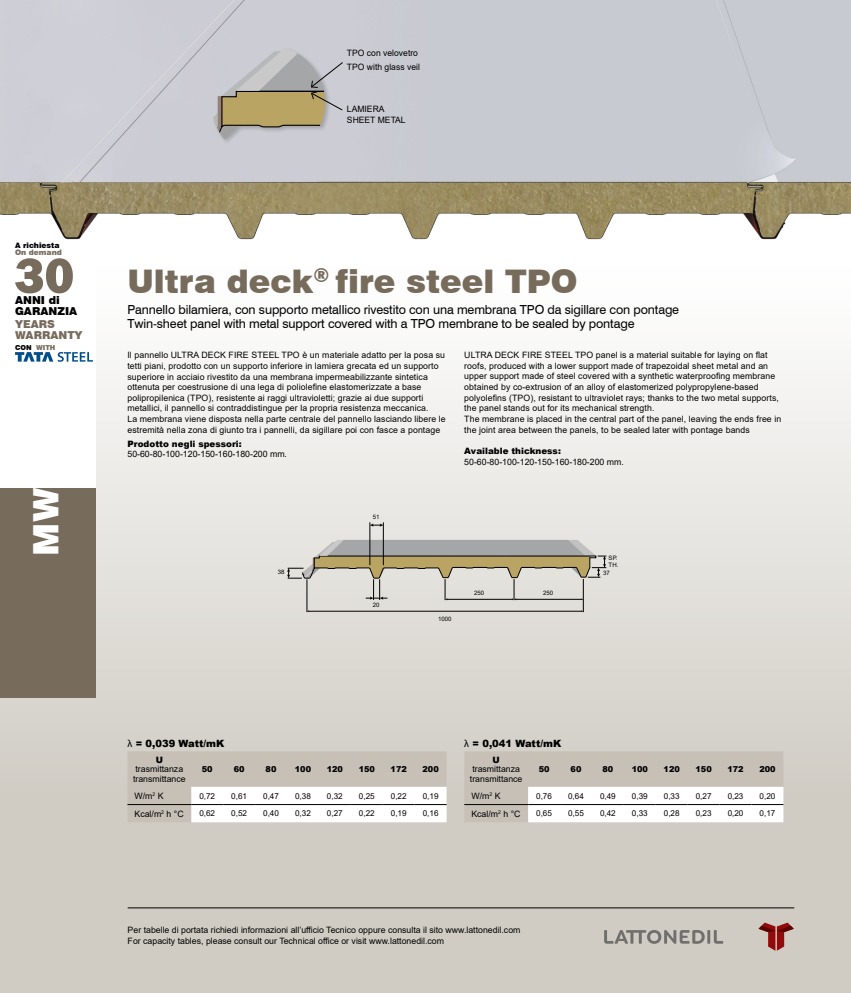
<style>
.page{position:relative;width:851px;height:993px;background:#fff}
.page>*{position:absolute;margin:0;border:0;box-sizing:border-box;transform-origin:0 0}
.t1{font:900 35px "Swiss 721 BT";color:#fff}
.t2{font:900 32.5px "Swiss 721 BT";color:#776b5c}
.t3{font:12.5px/13.8px "Swiss 721 BT";letter-spacing:-.01em;color:#000}
.t4{font:900 11px/10.6px "Swiss 721 BT";color:#000}
.t5{font:900 11px/10.6px "Swiss 721 BT";color:#776b5c}
.t6{font:900 10px "Arial";color:#000}
.t7{font:8.75px/10.6px "Arial";letter-spacing:.01em;color:#000}
.t8{font:900 8.75px "Arial";color:#000}
.t9{font:8.12px "Arial";color:#000}
.t10{font:900 8.12px "Arial";color:#000}
.t11{font:900 7.5px "Swiss 721 BT";color:#010005}
.t12{font:900 7.5px "Swiss 721 BT";color:#776b5c}
.t13{font:900 6.88px "Swiss 721 BT";color:#776b5c}
.t14{font:6.12px/6.9px "Arial";color:#000}
.s1{color:#000}
.s2{font-family:"Microsoft Sans Serif";font-weight:400}
</style>
<div class="page">
<div style="left:0;top:266px;width:850px;height:726px;background:linear-gradient(to bottom,#fcfcfb,#c6c2b8)"></div>
<svg style="left:758px;top:922px;width:35px;height:28px"></svg>
<svg style="left:604px;top:929px;width:119px;height:14px;background:#a6a49f"></svg>
<hr style="left:128px;top:907px;width:666px;height:1px;background:#000">
<div style="left:0;top:226px;width:95px;height:282px;background:#fff"></div>
<div style="left:0;top:488px;width:95px;height:209px;background:#776b5c"></div>
<svg style="left:15px;top:258px;width:58px;height:35px"></svg>
<svg style="left:15px;top:352px;width:78px;height:10px"></svg>
<img style="left:0;top:0;width:850px;height:240px">
<svg style="left:211px;top:45px;width:132px;height:110px;background:#bcb7ad"></svg>
<svg style="left:127px;top:751px;width:319px;height:71px"></svg>
<hr style="left:127px;top:804px;width:64px;height:1px;background:#000">
<hr style="left:191px;top:804px;width:32px;height:1px;background:#000">
<hr style="left:223px;top:804px;width:32px;height:1px;background:#000">
<hr style="left:255px;top:804px;width:32px;height:1px;background:#000">
<hr style="left:287px;top:804px;width:32px;height:1px;background:#000">
<hr style="left:319px;top:804px;width:32px;height:1px;background:#000">
<hr style="left:351px;top:804px;width:32px;height:1px;background:#000">
<hr style="left:382px;top:804px;width:32px;height:1px;background:#000">
<hr style="left:414px;top:804px;width:32px;height:1px;background:#000">
<svg style="left:464px;top:751px;width:319px;height:71px"></svg>
<hr style="left:464px;top:804px;width:64px;height:1px;background:#000">
<hr style="left:528px;top:804px;width:32px;height:1px;background:#000">
<hr style="left:560px;top:804px;width:32px;height:1px;background:#000">
<hr style="left:592px;top:804px;width:31px;height:1px;background:#000">
<hr style="left:623px;top:804px;width:32px;height:1px;background:#000">
<hr style="left:655px;top:804px;width:32px;height:1px;background:#000">
<hr style="left:687px;top:804px;width:32px;height:1px;background:#000">
<hr style="left:719px;top:804px;width:32px;height:1px;background:#000">
<hr style="left:751px;top:804px;width:32px;height:1px;background:#000">
<hr style="left:308px;top:610px;width:273px;height:1px;background:#000">
<hr style="left:583px;top:578px;width:1px;height:34px;background:#000">
<hr style="left:307px;top:579px;width:1px;height:33px;background:#000">
<svg style="left:370px;top:523px;width:13px;height:3px"></svg>
<hr style="left:369px;top:522px;width:1px;height:43px;background:#000">
<hr style="left:383px;top:522px;width:1px;height:43px;background:#000">
<svg style="left:287px;top:539px;width:319px;height:61px;background:#c2bdb0"></svg>
<p class="t7" style="left:347px;top:46px;width:74px;line-height:14px">TPO con velovetro<br>TPO with glass veil</p>
<p class="t7" style="left:347px;top:104px;width:60px">LAMIERA<br>SHEET METAL</p>
<p class="t11" style="left:15px;top:240px;width:46px">A richiesta</p>
<p class="t12" style="left:15px;top:248px;width:48px">On demand</p>
<p class="t4" style="left:15px;top:295px;width:64px">ANNI di<br>GARANZIA</p>
<p class="t5" style="left:15px;top:319px;width:69px">YEARS<br>WARRANTY</p>
<p class="t13" style="left:15px;top:343px;width:42px"><span class="s1">CON</span> WITH</p>
<h1 class="t1" style="left:25px;top:555px;width:69px;rotate:-90deg">MW</h1>
<h2 class="t2" style="left:127px;top:261px;width:451px">Ultra deck<sup>®</sup> fire steel TPO</h2>
<h3 class="t3" style="left:127px;top:303px;width:553px">Pannello bilamiera, con supporto metallico rivestito con una membrana TPO da sigillare con pontage<br>Twin-sheet panel with metal support covered with a TPO membrane to be sealed by pontage</h3>
<p class="t7" style="left:127px;top:349px;width:320px">Il pannello ULTRA DECK FIRE STEEL TPO è un materiale adatto per la posa su tetti piani, prodotto con un supporto inferiore in lamiera grecata ed un supporto superiore in acciaio rivestito da una membrana impermeabilizzante sintetica ottenuta per coestrusione di una lega di poliolefine elastomerizzate a base polipropilenica (TPO), resistente ai raggi ultravioletti; grazie ai due supporti metallici, il pannello si contraddistingue per la propria resistenza meccanica.<br>La membrana viene disposta nella parte centrale del pannello lasciando libere le estremità nella zona di giunto tra i pannelli, da sigillare poi con fasce a pontage</p>
<p class="t8" style="left:127px;top:437px;width:116px">Prodotto negli spessori:</p>
<p class="t7" style="left:127px;top:449px;width:161px">50-60-80-100-120-150-160-180-200 mm.</p>
<p class="t7" style="left:464px;top:349px;width:318px">ULTRA DECK FIRE STEEL TPO panel is a material suitable for laying on flat roofs, produced with a lower support made of trapezoidal sheet metal and an upper support made of steel covered with a synthetic waterproofing membrane obtained by co-extrusion of an alloy of elastomerized polypropylene-based polyolefins (TPO), resistant to ultraviolet rays; thanks to the two metal supports, the panel stands out for its mechanical strength.<br>The membrane is placed in the central part of the panel, leaving the ends free in the joint area between the panels, to be sealed later with pontage bands</p>
<p class="t8" style="left:464px;top:444px;width:98px">Available thickness:</p>
<p class="t7" style="left:464px;top:456px;width:161px">50-60-80-100-120-150-160-180-200 mm.</p>
<p class="t14" style="left:373px;top:513px;width:8px">51</p>
<p class="t14" style="left:608px;top:554px;width:11px">SP.<br>TH.</p>
<p class="t14" style="left:278px;top:568px;width:8px">38</p>
<p class="t14" style="left:603px;top:569px;width:8px">37</p>
<p class="t14" style="left:373px;top:600px;width:8px">20</p>
<p class="t14" style="left:438px;top:614px;width:15px">1000</p>
<p class="t14" style="left:474px;top:589px;width:12px">250</p>
<p class="t14" style="left:543px;top:589px;width:12px">250</p>
<p class="t6" style="left:127px;top:735px;width:98px"><span class="s2">λ</span> = 0,039 Watt/mK</p>
<p class="t6" style="left:464px;top:735px;width:98px"><span class="s2">λ</span> = 0,041 Watt/mK</p>
<p class="t8" style="left:156px;top:753px;width:9px">U</p>
<p class="t7" style="left:133px;top:764px;width:54px;line-height:9.4px">trasmittanza transmittance</p>
<p class="t10" style="left:202px;top:763px;width:12px">50</p>
<p class="t10" style="left:234px;top:763px;width:12px">60</p>
<p class="t10" style="left:265px;top:763px;width:12px">80</p>
<p class="t10" style="left:295px;top:763px;width:18px">100</p>
<p class="t10" style="left:327px;top:763px;width:18px">120</p>
<p class="t10" style="left:358px;top:763px;width:18px">150</p>
<p class="t10" style="left:390px;top:763px;width:18px">172</p>
<p class="t10" style="left:422px;top:763px;width:18px">200</p>
<p class="t7" style="left:134px;top:790px;width:31px">W/m<sup>2</sup> K</p>
<p class="t9" style="left:199px;top:789px;width:17px">0,72</p>
<p class="t9" style="left:231px;top:789px;width:17px">0,61</p>
<p class="t9" style="left:263px;top:789px;width:17px">0,47</p>
<p class="t9" style="left:295px;top:789px;width:17px">0,38</p>
<p class="t9" style="left:327px;top:789px;width:17px">0,32</p>
<p class="t9" style="left:359px;top:789px;width:17px">0,25</p>
<p class="t9" style="left:391px;top:789px;width:17px">0,22</p>
<p class="t9" style="left:422px;top:789px;width:17px">0,19</p>
<p class="t7" style="left:134px;top:808px;width:51px">Kcal/m<sup>2</sup> h °C</p>
<p class="t9" style="left:199px;top:807px;width:17px">0,62</p>
<p class="t9" style="left:231px;top:807px;width:17px">0,52</p>
<p class="t9" style="left:263px;top:807px;width:17px">0,40</p>
<p class="t9" style="left:295px;top:807px;width:17px">0,32</p>
<p class="t9" style="left:327px;top:807px;width:17px">0,27</p>
<p class="t9" style="left:359px;top:807px;width:17px">0,22</p>
<p class="t9" style="left:391px;top:807px;width:17px">0,19</p>
<p class="t9" style="left:422px;top:807px;width:17px">0,16</p>
<p class="t8" style="left:492px;top:753px;width:9px">U</p>
<p class="t7" style="left:470px;top:764px;width:54px;line-height:9.4px">trasmittanza transmittance</p>
<p class="t10" style="left:538px;top:763px;width:12px">50</p>
<p class="t10" style="left:570px;top:763px;width:12px">60</p>
<p class="t10" style="left:602px;top:763px;width:12px">80</p>
<p class="t10" style="left:631px;top:763px;width:18px">100</p>
<p class="t10" style="left:663px;top:763px;width:18px">120</p>
<p class="t10" style="left:695px;top:763px;width:18px">150</p>
<p class="t10" style="left:727px;top:763px;width:18px">172</p>
<p class="t10" style="left:759px;top:763px;width:18px">200</p>
<p class="t7" style="left:471px;top:790px;width:31px">W/m<sup>2</sup> K</p>
<p class="t9" style="left:536px;top:789px;width:17px">0,76</p>
<p class="t9" style="left:568px;top:789px;width:17px">0,64</p>
<p class="t9" style="left:600px;top:789px;width:17px">0,49</p>
<p class="t9" style="left:631px;top:789px;width:17px">0,39</p>
<p class="t9" style="left:663px;top:789px;width:17px">0,33</p>
<p class="t9" style="left:695px;top:789px;width:17px">0,27</p>
<p class="t9" style="left:727px;top:789px;width:17px">0,23</p>
<p class="t9" style="left:759px;top:789px;width:17px">0,20</p>
<p class="t7" style="left:471px;top:808px;width:51px">Kcal/m<sup>2</sup> h °C</p>
<p class="t9" style="left:536px;top:807px;width:17px">0,65</p>
<p class="t9" style="left:568px;top:807px;width:17px">0,55</p>
<p class="t9" style="left:600px;top:807px;width:17px">0,42</p>
<p class="t9" style="left:631px;top:807px;width:17px">0,33</p>
<p class="t9" style="left:663px;top:807px;width:17px">0,28</p>
<p class="t9" style="left:695px;top:807px;width:17px">0,23</p>
<p class="t9" style="left:727px;top:807px;width:17px">0,20</p>
<p class="t9" style="left:759px;top:807px;width:17px">0,17</p>
<p class="t7" style="left:128px;top:923px;width:394px;line-height:11.2px">Per tabelle di portata richiedi informazioni all’ufficio Tecnico oppure consulta il sito www.lattonedil.com<br>For capacity tables, please consult our Technical office or visit www.lattonedil.com</p>
</div>
